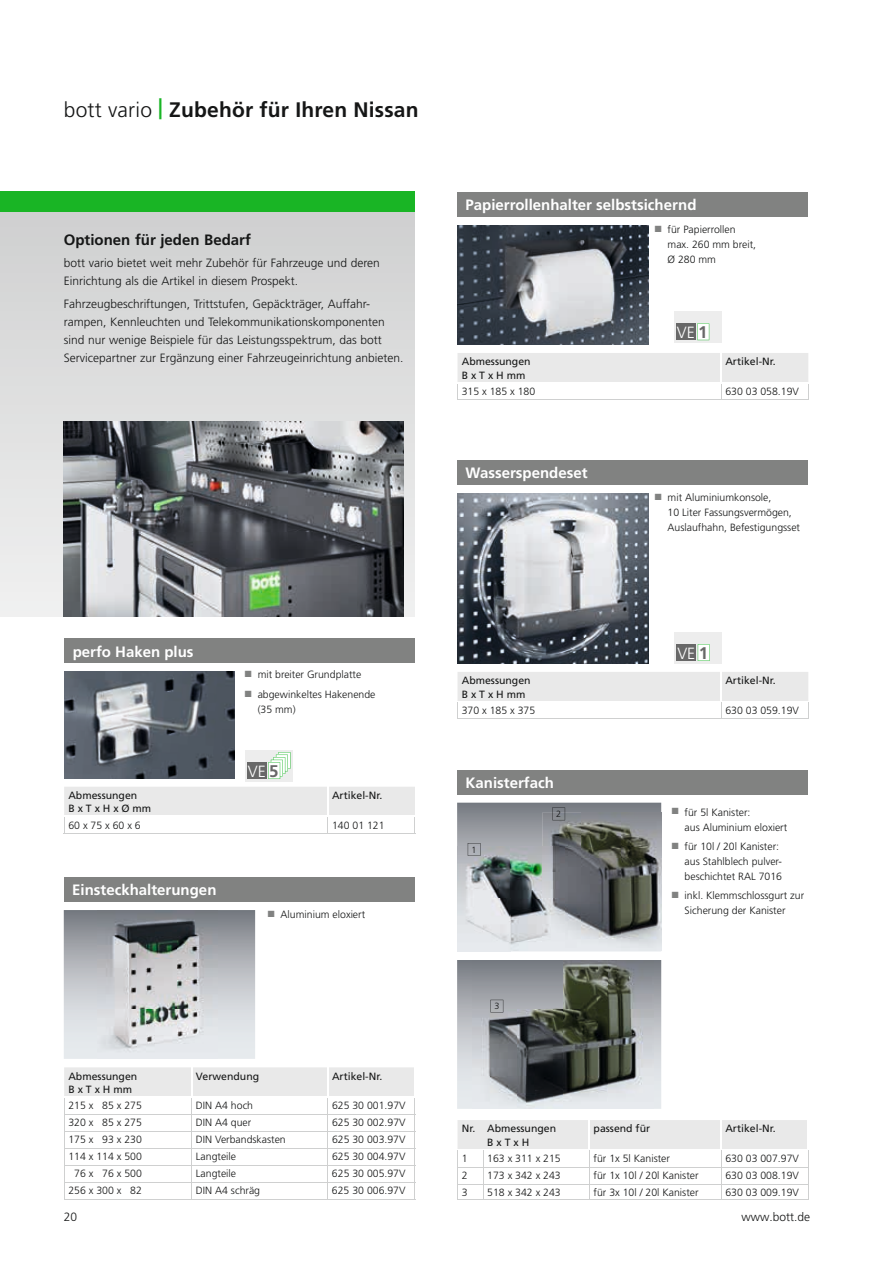
<style>
.page{position:relative;width:893px;height:1263px;background:#fff}
.page>*{position:absolute;margin:0;border:0;box-sizing:border-box;transform-origin:0 0}
.t1{font:700 21px "Frutiger LT Pro";letter-spacing:.01em;color:#151616}
.t2{font:300 16.2px "Frutiger LT Pro";color:#fff}
.t3{font:700 15px "Frutiger LT Pro";color:#fff}
.t4{font:700 15px "Frutiger LT Pro";color:#151616}
.t5{font:300 12px/18px "Frutiger LT Pro";color:#151616}
.t6{font:300 10.5px/15px "Frutiger LT Pro";color:#151616}
.t7{font:10.5px/13.5px "Frutiger LT Pro";color:#151616}
.t8{font:300 9px "Frutiger LT Pro";color:#151616}
.s1{font-weight:300}
.s2{color:#19b525}
.s3{color:#818281}
.s4{font-weight:700;font-size:16.8px;color:#686868}
</style>
<div class="page">
<div style="left:64px;top:877px;width:351px;height:24px;background:#818281"></div>
<svg style="left:64px;top:1067px;width:352px;height:132px"></svg>
<hr style="left:64px;top:1199px;width:128px;height:1px;background:#cfd0d0">
<hr style="left:192px;top:1199px;width:136px;height:1px;background:#cfd0d0">
<hr style="left:328px;top:1199px;width:87px;height:1px;background:#cfd0d0">
<svg style="left:64px;top:910px;width:191px;height:149px;background:#bec1c6"></svg>
<img style="left:98px;top:910px;width:119px;height:149px">
<div style="left:245px;top:750px;width:48px;height:31px;background:#ededed"></div>
<div style="left:247px;top:762px;width:19px;height:17px;background:#686868"></div>
<svg style="left:268px;top:752px;width:22px;height:27px"></svg>
<svg style="left:64px;top:787px;width:351px;height:46px"></svg>
<hr style="left:64px;top:833px;width:264px;height:1px;background:#cfd0d0">
<hr style="left:328px;top:833px;width:87px;height:1px;background:#cfd0d0">
<div style="left:64px;top:639px;width:351px;height:24px;background:#818281"></div>
<img style="left:64px;top:672px;width:170px;height:106px">
<div style="left:457px;top:771px;width:351px;height:24px;background:#818281"></div>
<svg style="left:457px;top:1120px;width:352px;height:80px"></svg>
<hr style="left:720px;top:1120px;width:2px;height:29px;background:#fff">
<hr style="left:807px;top:1120px;width:2px;height:29px;background:#fff">
<div style="left:0;top:191px;width:415px;height:22px;background:#19b525"></div>
<div style="left:0;top:213px;width:415px;height:404px;background:linear-gradient(to bottom,#cfd0d0,#f0f1f1)"></div>
<img style="left:64px;top:421px;width:340px;height:196px">
<svg style="left:457px;top:353px;width:352px;height:46px"></svg>
<hr style="left:457px;top:399px;width:264px;height:1px;background:#cfd0d0">
<hr style="left:721px;top:399px;width:88px;height:1px;background:#cfd0d0">
<hr style="left:720px;top:353px;width:2px;height:29px;background:#fff">
<hr style="left:457px;top:382px;width:264px;height:1px;background:#fff">
<hr style="left:721px;top:382px;width:88px;height:1px;background:#fff">
<div style="left:457px;top:192px;width:351px;height:24px;background:#818281"></div>
<div style="left:674px;top:311px;width:48px;height:32px;background:#ededed"></div>
<div style="left:676px;top:323px;width:19px;height:17px;background:#686868"></div>
<svg style="left:697px;top:323px;width:12px;height:17px"></svg>
<div style="left:674px;top:632px;width:48px;height:31px;background:#ededed"></div>
<div style="left:677px;top:644px;width:19px;height:17px;background:#686868"></div>
<svg style="left:698px;top:644px;width:12px;height:17px"></svg>
<img style="left:457px;top:493px;width:191px;height:170px">
<svg style="left:457px;top:672px;width:352px;height:46px"></svg>
<hr style="left:457px;top:718px;width:264px;height:1px;background:#cfd0d0">
<hr style="left:721px;top:718px;width:88px;height:1px;background:#cfd0d0">
<div style="left:457px;top:460px;width:351px;height:24px;background:#818281"></div>
<img style="left:457px;top:225px;width:191px;height:119px">
<svg style="left:457px;top:803px;width:204px;height:148px;background:#8b9091"></svg>
<svg style="left:457px;top:960px;width:204px;height:149px;background:#818584"></svg>
<h1 class="t1" style="left:64px;top:97px;width:356px"><span class="s1">bott vario</span> <span class="s2">|</span> Zubehör für Ihren Nissan</h1>
<h3 class="t4" style="left:64px;top:231px;width:189px">Optionen für jeden Bedarf</h3>
<p class="t5" style="left:64px;top:254px;width:318px">bott vario bietet weit mehr Zubehör für Fahrzeuge und deren<br>Einrichtung als die Artikel in diesem Prospekt.</p>
<p class="t5" style="left:64px;top:295px;width:341px">Fahrzeugbeschriftungen, Trittstufen, Gepäckträger, Auffahr&shy;rampen, Kennleuchten und Telekommunikationskomponenten sind nur wenige Beispiele für das Leistungsspektrum, das bott Servicepartner zur Ergänzung einer Fahrzeugeinrichtung anbieten.</p>
<h3 class="t3" style="left:466px;top:196px;width:232px">Papierrollenhalter selbstsichernd</h3>
<p class="t6" style="left:668px;top:222px;width:90px;text-indent:-13px"><span class="s3">■</span> für Papierrollen max. 260 mm breit,<br>Ø 280 mm</p>
<h2 class="t2" style="left:677px;top:323px;width:32px">VE<span class="s4">1</span></h2>
<p class="t7" style="left:462px;top:355px;width:70px">Abmessungen<br>B x T x H mm</p>
<p class="t7" style="left:725px;top:355px;width:52px">Artikel-Nr.</p>
<p class="t6" style="left:462px;top:384px;width:75px">315 x 185 x 180</p>
<p class="t6" style="left:725px;top:384px;width:75px">630 03 058.19V</p>
<h3 class="t3" style="left:466px;top:464px;width:123px">Wasserspendeset</h3>
<p class="t6" style="left:668px;top:490px;width:134px;text-indent:-13px"><span class="s3">■</span> mit Aluminiumkonsole,<br>10 Liter Fassungsvermögen,<br>Auslaufhahn, Befestigungsset</p>
<h3 class="t3" style="left:73px;top:643px;width:122px">perfo Haken plus</h3>
<p class="t6" style="left:245px;top:667px;width:118px"><span class="s3">■</span> mit breiter Grundplatte</p>
<p class="t6" style="left:258px;top:687px;width:119px;text-indent:-13px"><span class="s3">■</span> abgewinkeltes Hakenende (35 mm)</p>
<h2 class="t2" style="left:248px;top:762px;width:32px">VE<span class="s4">5</span></h2>
<p class="t7" style="left:68px;top:788px;width:84px">Abmessungen<br>B x T x H x Ø mm</p>
<p class="t7" style="left:332px;top:788px;width:52px">Artikel-Nr.</p>
<p class="t6" style="left:68px;top:817px;width:74px">60 x 75 x 60 x 6</p>
<p class="t6" style="left:332px;top:817px;width:54px">140 01 121</p>
<h3 class="t3" style="left:72px;top:881px;width:146px">Einsteckhalterungen</h3>
<p class="t6" style="left:268px;top:907px;width:99px"><span class="s3">■</span> Aluminium eloxiert</p>
<p class="t7" style="left:68px;top:1069px;width:70px">Abmessungen<br>B x T x H mm</p>
<p class="t7" style="left:196px;top:1069px;width:65px">Verwendung</p>
<p class="t7" style="left:332px;top:1069px;width:52px">Artikel-Nr.</p>
<p class="t6" style="left:68px;top:1098px;width:75px">215 x 85 x 275</p>
<p class="t6" style="left:196px;top:1098px;width:59px">DIN A4 hoch</p>
<p class="t6" style="left:332px;top:1098px;width:75px">625 30 001.97V</p>
<p class="t6" style="left:68px;top:1115px;width:75px">320 x 85 x 275</p>
<p class="t6" style="left:196px;top:1115px;width:57px">DIN A4 quer</p>
<p class="t6" style="left:332px;top:1115px;width:75px">625 30 002.97V</p>
<p class="t6" style="left:68px;top:1132px;width:75px">175 x 93 x 230</p>
<p class="t6" style="left:196px;top:1132px;width:91px">DIN Verbandskasten</p>
<p class="t6" style="left:332px;top:1132px;width:75px">625 30 003.97V</p>
<p class="t6" style="left:68px;top:1149px;width:75px">114 x 114 x 500</p>
<p class="t6" style="left:196px;top:1149px;width:42px">Langteile</p>
<p class="t6" style="left:332px;top:1149px;width:75px">625 30 004.97V</p>
<p class="t6" style="left:74px;top:1166px;width:69px">76 x 76 x 500</p>
<p class="t6" style="left:196px;top:1166px;width:42px">Langteile</p>
<p class="t6" style="left:332px;top:1166px;width:75px">625 30 005.97V</p>
<p class="t6" style="left:68px;top:1183px;width:75px">256 x 300 x 82</p>
<p class="t6" style="left:196px;top:1183px;width:66px">DIN A4 schräg</p>
<p class="t6" style="left:332px;top:1183px;width:75px">625 30 006.97V</p>
<h2 class="t2" style="left:677px;top:644px;width:32px">VE<span class="s4">1</span></h2>
<p class="t7" style="left:462px;top:674px;width:70px">Abmessungen<br>B x T x H mm</p>
<p class="t7" style="left:725px;top:674px;width:52px">Artikel-Nr.</p>
<p class="t6" style="left:462px;top:703px;width:75px">370 x 185 x 375</p>
<p class="t6" style="left:725px;top:703px;width:75px">630 03 059.19V</p>
<h3 class="t3" style="left:466px;top:774px;width:90px">Kanisterfach</h3>
<p class="t8" style="left:472px;top:844px;width:7px">1</p>
<p class="t8" style="left:556px;top:809px;width:7px">2</p>
<p class="t8" style="left:494px;top:1001px;width:7px">3</p>
<p class="t6" style="left:685px;top:804px;width:104px;text-indent:-13px"><span class="s3">■</span> für 5l Kanister:<br>aus Aluminium eloxiert</p>
<p class="t6" style="left:685px;top:839px;width:99px;text-indent:-13px"><span class="s3">■</span> für 10l / 20l Kanister: aus Stahlblech pulver&shy;beschichtet RAL 7016</p>
<p class="t6" style="left:672px;top:888px;width:134px;text-align:center"><span class="s3">■</span> inkl. Klemmschlossgurt zur<br>Sicherung der Kanister</p>
<p class="t7" style="left:462px;top:1122px;width:96px;text-align:center">Nr. Abmessungen<br>B x T x H</p>
<p class="t7" style="left:594px;top:1122px;width:58px">passend für</p>
<p class="t7" style="left:725px;top:1122px;width:52px">Artikel-Nr.</p>
<p class="t6" style="left:462px;top:1151px;width:7px">1</p>
<p class="t6" style="left:487px;top:1151px;width:75px">163 x 311 x 215</p>
<p class="t6" style="left:594px;top:1151px;width:78px">für 1x 5l Kanister</p>
<p class="t6" style="left:725px;top:1151px;width:75px">630 03 007.97V</p>
<p class="t6" style="left:462px;top:1168px;width:7px">2</p>
<p class="t6" style="left:487px;top:1168px;width:75px">173 x 342 x 243</p>
<p class="t6" style="left:594px;top:1168px;width:107px">für 1x 10l / 20l Kanister</p>
<p class="t6" style="left:725px;top:1168px;width:75px">630 03 008.19V</p>
<p class="t6" style="left:462px;top:1185px;width:7px">3</p>
<p class="t6" style="left:487px;top:1185px;width:75px">518 x 342 x 243</p>
<p class="t6" style="left:594px;top:1185px;width:107px">für 3x 10l / 20l Kanister</p>
<p class="t6" style="left:725px;top:1185px;width:75px">630 03 009.19V</p>
<p class="t5" style="left:64px;top:1208px;width:15px">20</p>
<p class="t5" style="left:741px;top:1208px;width:70px">www.bott.de</p>
</div>
